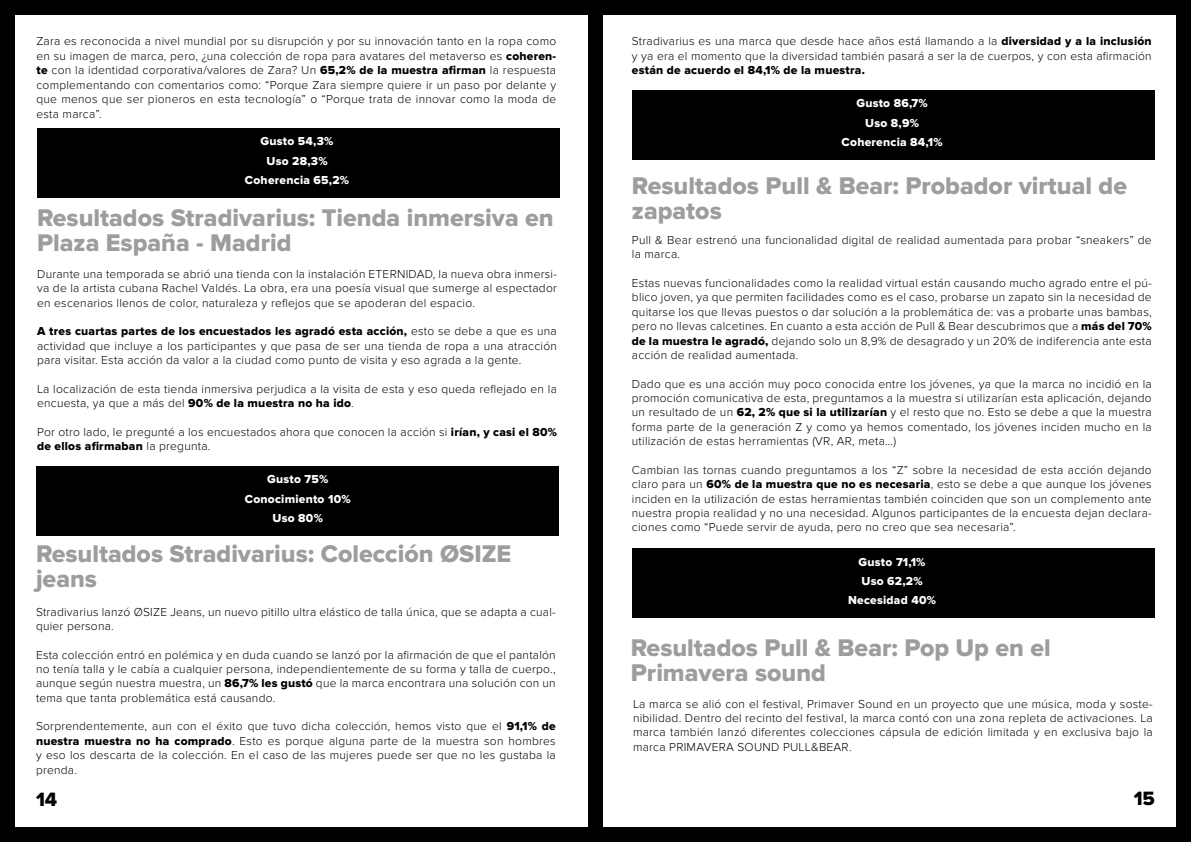
<style>
.page{position:relative;width:1191px;height:842px;background:#fff}
.page>*{position:absolute;margin:0;border:0;box-sizing:border-box;transform-origin:0 0}
.t1{font:25px/25px "Proxima Nova Extrabld";color:#9d9d9c}
.t2{font:20px "Proxima Nova Extrabld";color:#000}
.t3{font:300 12px/14.4px "Proxima Nova";letter-spacing:.02em;color:#000;text-align:justify}
.t4{font:12px "Proxima Nova Extrabld";letter-spacing:.02em;color:#000}
.t5{font:12px/19.2px "Proxima Nova Extrabld";letter-spacing:.02em;color:#fff;text-align:center}
.s1{font-family:"Proxima Nova Extrabld";font-weight:400}
.s2{font-family:"Proxima Nova";font-weight:300}
</style>
<div class="page">
<div style="left:588px;top:0;width:15px;height:828px;background:#000"></div>
<div style="left:0;top:0;width:1191px;height:842px;border:15px solid #000"></div>
<div style="left:37px;top:128px;width:522px;height:69px;background:#000"></div>
<div style="left:36px;top:466px;width:522px;height:69px;background:#000"></div>
<div style="left:632px;top:90px;width:522px;height:69px;background:#000"></div>
<div style="left:632px;top:548px;width:522px;height:69px;background:#000"></div>
<p class="t3" style="left:36px;top:34px;width:521px">Zara es reconocida a nivel mundial por su disrupción y por su innovación tanto en la ropa como en su imagen de marca, pero, ¿una colección de ropa para avatares del metaverso es <span class="s1">coheren&shy;te</span> con la identidad corporativa/valores de Zara? Un <span class="s1">65,2% de la muestra afirman</span> la respuesta complementando con comentarios como: “Porque Zara siempre quiere ir un paso por delante y que menos que ser pioneros en esta tecnología” o “Porque trata de innovar como la moda de esta marca”.</p>
<p class="t5" style="left:245px;top:132px;width:106px">Gusto 54,3%<br>Uso 28,3%<br>Coherencia 65,2%</p>
<h1 class="t1" style="left:37px;top:206px;width:518px">Resultados Stradivarius: Tienda inmersiva en<br>Plaza España - Madrid</h1>
<p class="t3" style="left:37px;top:267px;width:521px">Durante una temporada se abrió una tienda con la instalación ETERNIDAD, la nueva obra inmersi&shy;va de la artista cubana Rachel Valdés. La obra, era una poesía visual que sumerge al espectador en escenarios llenos de color, naturaleza y reflejos que se apoderan del espacio.</p>
<p class="t4" style="left:37px;top:324px;width:521px">A tres cuartas partes de los encuestados les agradó esta acción, <span class="s2">esto se debe a que es una</span></p>
<p class="t3" style="left:37px;top:339px;width:521px">actividad que incluye a los participantes y que pasa de ser una tienda de ropa a una atracción para visitar. Esta acción da valor a la ciudad como punto de visita y eso agrada a la gente.</p>
<p class="t3" style="left:37px;top:382px;width:521px">La localización de esta tienda inmersiva perjudica a la visita de esta y eso queda reflejado en la encuesta, ya que a más del <span class="s1">90% de la muestra no ha ido</span>.</p>
<p class="t3" style="left:37px;top:425px;width:521px">Por otro lado, le pregunté a los encuestados ahora que conocen la acción si <span class="s1">irían, y casi el 80%</span></p>
<p class="t4" style="left:37px;top:439px;width:175px">de ellos afirmaban <span class="s2">la pregunta.</span></p>
<p class="t5" style="left:245px;top:470px;width:107px">Gusto 75%<br>Conocimiento 10%<br>Uso 80%</p>
<h1 class="t1" style="left:36px;top:542px;width:477px">Resultados Stradivarius: Colección ØSIZE jeans</h1>
<p class="t3" style="left:36px;top:604px;width:521px">Stradivarius lanzó ØSIZE Jeans, un nuevo pitillo ultra elástico de talla única, que se adapta a cual&shy;quier persona.</p>
<p class="t3" style="left:36px;top:647px;width:521px">Esta colección entró en polémica y en duda cuando se lanzó por la afirmación de que el pantalón no tenía talla y le cabía a cualquier persona, independientemente de su forma y talla de cuerpo., aunque según nuestra muestra, un <span class="s1">86,7% les gustó</span> que la marca encontrara una solución con un tema que tanta problemática está causando.</p>
<p class="t3" style="left:36px;top:719px;width:521px">Sorprendentemente, aun con el éxito que tuvo dicha colección, hemos visto que el <span class="s1">91,1% de nuestra muestra no ha comprado</span>. Esto es porque alguna parte de la muestra son hombres y eso los descarta de la colección. En el caso de las mujeres puede ser que no les gustaba la prenda.</p>
<p class="t3" style="left:632px;top:34px;width:521px">Stradivarius es una marca que desde hace años está llamando a la <span class="s1">diversidad y a la inclusión </span>y ya era el momento que la diversidad también pasará a ser la de cuerpos, y con esta afirmación</p>
<p class="t4" style="left:632px;top:63px;width:234px">están de acuerdo el 84,1% de la muestra.</p>
<p class="t5" style="left:841px;top:94px;width:102px">Gusto 86,7%<br>Uso 8,9%<br>Coherencia 84,1%</p>
<h1 class="t1" style="left:632px;top:174px;width:496px">Resultados Pull &amp; Bear: Probador virtual de zapatos</h1>
<p class="t3" style="left:632px;top:233px;width:521px">Pull &amp; Bear estrenó una funcionalidad digital de realidad aumentada para probar “sneakers” de la marca.</p>
<p class="t3" style="left:632px;top:276px;width:521px">Estas nuevas funcionalidades como la realidad virtual están causando mucho agrado entre el pú&shy;blico joven, ya que permiten facilidades como es el caso, probarse un zapato sin la necesidad de quitarse los que llevas puestos o dar solución a la problemática de: vas a probarte unas bambas, pero no llevas calcetines. En cuanto a esta acción de Pull &amp; Bear descubrimos que a <span class="s1">más del 70% de la muestra le agradó,</span> dejando solo un 8,9% de desagrado y un 20% de indiferencia ante esta acción de realidad aumentada.</p>
<p class="t3" style="left:632px;top:376px;width:521px">Dado que es una acción muy poco conocida entre los jóvenes, ya que la marca no incidió en la promoción comunicativa de esta, preguntamos a la muestra si utilizarían esta aplicación, dejando un resultado de un <span class="s1">62, 2% que si la utilizarían</span> y el resto que no. Esto se debe a que la muestra forma parte de la generación Z y como ya hemos comentado, los jóvenes inciden mucho en la utilización de estas herramientas (VR, AR, meta…)</p>
<p class="t3" style="left:632px;top:463px;width:521px">Cambian las tornas cuando preguntamos a los “Z” sobre la necesidad de esta acción dejando claro para un <span class="s1">60% de la muestra que no es necesaria</span>, esto se debe a que aunque los jóvenes inciden en la utilización de estas herramientas también coinciden que son un complemento ante nuestra propia realidad y no una necesidad. Algunos participantes de la encuesta dejan declara&shy;ciones como “Puede servir de ayuda, pero no creo que sea necesaria”.</p>
<p class="t5" style="left:848px;top:552px;width:89px">Gusto 71,1%<br>Uso 62,2%<br>Necesidad 40%</p>
<h1 class="t1" style="left:631px;top:636px;width:421px">Resultados Pull &amp; Bear: Pop Up en el<br>Primavera sound</h1>
<p class="t3" style="left:633px;top:697px;width:521px">La marca se alió con el festival, Primaver Sound en un proyecto que une música, moda y soste&shy;nibilidad. Dentro del recinto del festival, la marca contó con una zona repleta de activaciones. La marca también lanzó diferentes colecciones cápsula de edición limitada y en exclusiva bajo la marca PRIMAVERA SOUND PULL&amp;BEAR.</p>
<h2 class="t2" style="left:36px;top:788px;width:23px">14</h2>
<h2 class="t2" style="left:1133px;top:787px;width:23px">15</h2>
</div>
